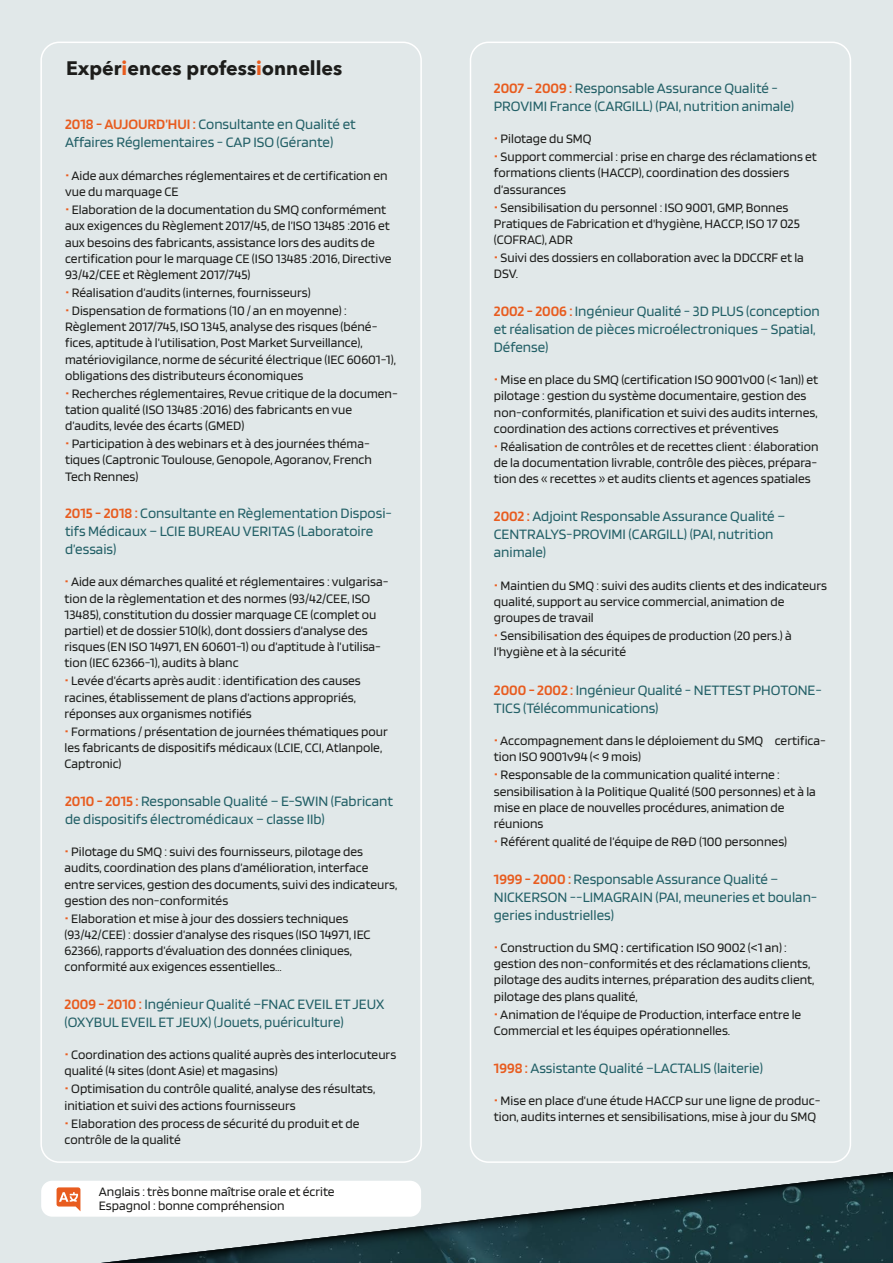
<style>
.page{position:relative;width:893px;height:1263px;background:#e1e8e9}
.page>*{position:absolute;margin:0;border:0;box-sizing:border-box;transform-origin:0 0}
.t1{font:700 19.5px "Avenir Next";color:#1d1d1b}
.t2{font:15px/18px "Blinker";color:#236067}
.t3{font:13.5px/16.2px "Blinker";color:#1d1d1b}
.s1{color:#e85c1e}
.s2{font-weight:600;color:#e85c1f}
.s3{font-size:15px;color:#ea5c1e}
.s4{font-family:"Myriad Pro"}
</style>
<div class="page">
<div style="left:40px;top:42px;width:382px;height:1121px;border:2px solid #fff;border-radius:18px"></div>
<div style="left:470px;top:42px;width:381px;height:1121px;border:2px solid #fff;border-radius:18px"></div>
<svg style="left:48px;top:1172px;width:845px;height:91px"></svg>
<div style="left:41px;top:1181px;width:380px;height:36px;background:#fff;border-radius:11px"></div>
<svg style="left:57px;top:1187px;width:23px;height:24px"></svg>
<h1 class="t1" style="left:66px;top:51px;width:278px">Expér<span class="s1">i</span>ences profess<span class="s1">i</span>onnelles</h1>
<p class="t2" style="left:65px;top:116px;width:292px"><span class="s2">2018 - AUJOURD’HUI :</span> Consultante en Qualité et<br>Affaires Réglementaires - CAP ISO (Gérante)</p>
<p class="t3" style="left:65px;top:168px;width:324px"><span class="s3">•</span> Aide aux démarches réglementaires et de certification en vue du marquage CE</p>
<p class="t3" style="left:65px;top:202px;width:328px"><span class="s3">•</span> Elaboration de la documentation du SMQ conformément aux exigences du Règlement 2017/45, de l’ISO 13485 :2016 et aux besoins des fabricants, assistance lors des audits de certification pour le marquage CE (ISO 13485 :2016, Directive 93/42/CEE et Règlement 2017/745)</p>
<p class="t3" style="left:65px;top:285px;width:247px"><span class="s3">•</span> Réalisation d’audits (internes, fournisseurs)</p>
<p class="t3" style="left:65px;top:303px;width:332px"><span class="s3">•</span> Dispensation de formations (10 / an en moyenne) :<br>Règlement 2017/745, ISO 1345, analyse des risques (béné&shy;fices, aptitude à l’utilisation, Post Market Surveillance), matériovigilance, norme de sécurité électrique (IEC 60601-1), obligations des distributeurs économiques</p>
<p class="t3" style="left:65px;top:386px;width:334px"><span class="s3">•</span> Recherches réglementaires, Revue critique de la documen&shy;tation qualité (ISO 13485 :2016) des fabricants en vue d’audits, levée des écarts (GMED)</p>
<p class="t3" style="left:65px;top:436px;width:308px"><span class="s3">•</span> Participation à des webinars et à des journées théma&shy;tiques (Captronic Toulouse, Genopole, Agoranov, French<br>Tech Rennes)</p>
<p class="t2" style="left:65px;top:504px;width:328px"><span class="s2">2015 - 2018 :</span> Consultante en Règlementation Disposi&shy;tifs Médicaux – LCIE BUREAU VERITAS (Laboratoire d’essais)</p>
<p class="t3" style="left:65px;top:574px;width:326px"><span class="s3">•</span> Aide aux démarches qualité et réglementaires : vulgarisa&shy;tion de la règlementation et des normes (93/42/CEE, ISO 13485), constitution du dossier marquage CE (complet ou partiel) et de dossier 510(k), dont dossiers d’analyse des risques (EN ISO 14971, EN 60601-1) ou d’aptitude à l’utilisa&shy;tion (IEC 62366-1), audits à blanc</p>
<p class="t3" style="left:65px;top:673px;width:298px"><span class="s3">•</span> Levée d’écarts après audit : identification des causes racines, établissement de plans d’actions appropriés, réponses aux organismes notifiés</p>
<p class="t3" style="left:65px;top:723px;width:325px"><span class="s3">•</span> Formations / présentation de journées thématiques pour les fabricants de dispositifs médicaux (LCIE, CCI, Atlanpole,<br>Captronic)</p>
<p class="t2" style="left:65px;top:792px;width:329px"><span class="s2">2010 - 2015 :</span> Responsable Qualité – E-SWIN (Fabricant de dispositifs électromédicaux – classe IIb)</p>
<p class="t3" style="left:65px;top:844px;width:334px"><span class="s3">•</span> Pilotage du SMQ : suivi des fournisseurs, pilotage des audits, coordination des plans d’amélioration, interface entre services, gestion des documents, suivi des indicateurs, gestion des non-conformités</p>
<p class="t3" style="left:65px;top:910px;width:308px"><span class="s3">•</span> Elaboration et mise à jour des dossiers techniques (93/42/CEE) : dossier d’analyse des risques (ISO 14971, IEC 62366), rapports d’évaluation des données cliniques, conformité aux exigences essentielles…</p>
<p class="t2" style="left:65px;top:995px;width:321px"><span class="s2">2009 - 2010 :</span> Ingénieur Qualité –FNAC EVEIL ET JEUX (OXYBUL EVEIL ET JEUX) (Jouets, puériculture)</p>
<p class="t3" style="left:65px;top:1047px;width:333px"><span class="s3">•</span> Coordination des actions qualité auprès des interlocuteurs qualité (4 sites (dont Asie) et magasins)</p>
<p class="t3" style="left:65px;top:1081px;width:312px"><span class="s3">•</span> Optimisation du contrôle qualité, analyse des résultats, initiation et suivi des actions fournisseurs</p>
<p class="t3" style="left:65px;top:1115px;width:297px"><span class="s3">•</span> Elaboration des process de sécurité du produit et de contrôle de la qualité</p>
<p class="t3" style="left:99px;top:1185px;width:237px;line-height:13.5px">Anglais : très bonne maîtrise orale et écrite<br>Espagnol : bonne compréhension</p>
<p class="t2" style="left:494px;top:79px;width:302px"><span class="s2">2007 - 2009 :</span> Responsable Assurance Qualité -<br>PROVIMI France (CARGILL) (PAI, nutrition animale)</p>
<p class="t3" style="left:494px;top:131px;width:99px"><span class="s3">•</span> Pilotage du SMQ</p>
<p class="t3" style="left:494px;top:149px;width:325px"><span class="s3">•</span> Support commercial : prise en charge des réclamations et formations clients (HACCP), coordination des dossiers d’assurances</p>
<p class="t3" style="left:494px;top:199px;width:307px"><span class="s3">•</span> Sensibilisation du personnel : ISO 9001, GMP, Bonnes<br>Pratiques de Fabrication et d'hygiène, HACCP, ISO 17 025 (COFRAC), ADR</p>
<p class="t3" style="left:494px;top:250px;width:312px"><span class="s3">•</span> Suivi des dossiers en collaboration avec la DDCCRF et la<br>DSV.</p>
<p class="t2" style="left:494px;top:302px;width:327px"><span class="s2">2002 - 2006 :</span> Ingénieur Qualité - 3D PLUS (conception et réalisation de pièces microélectroniques – Spatial,<br>Défense)</p>
<p class="t3" style="left:494px;top:372px;width:326px"><span class="s3">•</span> Mise en place du SMQ (certification ISO 9001v00 (&lt; 1an)) et pilotage : gestion du système documentaire, gestion des non-conformités, planification et suivi des audits internes, coordination des actions correctives et préventives</p>
<p class="t3" style="left:494px;top:438px;width:326px;text-align:justify"><span class="s3">•</span> Réalisation de contrôles et de recettes client : élaboration de la documentation livrable, contrôle des pièces, prépara&shy;tion des « recettes » et audits clients et agences spatiales</p>
<p class="t2" style="left:494px;top:507px;width:293px"><span class="s2">2002 :</span> Adjoint Responsable Assurance Qualité –<br>CENTRALYS-PROVIMI (CARGILL) (PAI, nutrition animale)</p>
<p class="t3" style="left:494px;top:577px;width:335px"><span class="s3">•</span> Maintien du SMQ : suivi des audits clients et des indicateurs qualité, support au service commercial, animation de groupes de travail</p>
<p class="t3" style="left:494px;top:628px;width:299px"><span class="s3">•</span> Sensibilisation des équipes de production (20 pers.) à l’hygiène et à la sécurité</p>
<p class="t2" style="left:494px;top:681px;width:330px"><span class="s2">2000 - 2002 :</span> Ingénieur Qualité - NETTEST PHOTONE-<br>TICS (Télécommunications)</p>
<p class="t3" style="left:494px;top:733px;width:334px"><span class="s3">•</span> Accompagnement dans le déploiement du SMQ certifica&shy;tion ISO 9001v94 (&lt; 9 mois)</p>
<p class="t3" style="left:494px;top:767px;width:324px"><span class="s3">•</span> Responsable de la communication qualité interne : sensibilisation à la Politique Qualité (500 personnes) et à la mise en place de nouvelles procédures, animation de réunions</p>
<p class="t3" style="left:494px;top:834px;width:295px"><span class="s3">•</span> Référent qualité de l’équipe de R&amp;D (100 personnes)</p>
<p class="t2" style="left:494px;top:870px;width:325px"><span class="s2">1999 - 2000 :</span> Responsable Assurance Qualité –<br>NICKERSON --LIMAGRAIN (PAI, meuneries et boulan&shy;geries industrielles)</p>
<p class="t3" style="left:494px;top:940px;width:322px"><span class="s3">•</span> Construction du SMQ <span class="s4">:</span> certification ISO 9002 (&lt;1 an) : gestion des non-conformités et des réclamations clients, pilotage des audits internes, préparation des audits client, pilotage des plans qualité,</p>
<p class="t3" style="left:494px;top:1006px;width:309px"><span class="s3">•</span> Animation de l’équipe de Production, interface entre le<br>Commercial et les équipes opérationnelles.</p>
<p class="t2" style="left:494px;top:1059px;width:271px"><span class="s2">1998 :</span> Assistante Qualité –LACTALIS (laiterie)</p>
<p class="t3" style="left:494px;top:1093px;width:328px"><span class="s3">•</span> Mise en place d’une étude HACCP sur une ligne de produc&shy;tion, audits internes et sensibilisations, mise à jour du SMQ</p>
</div>
